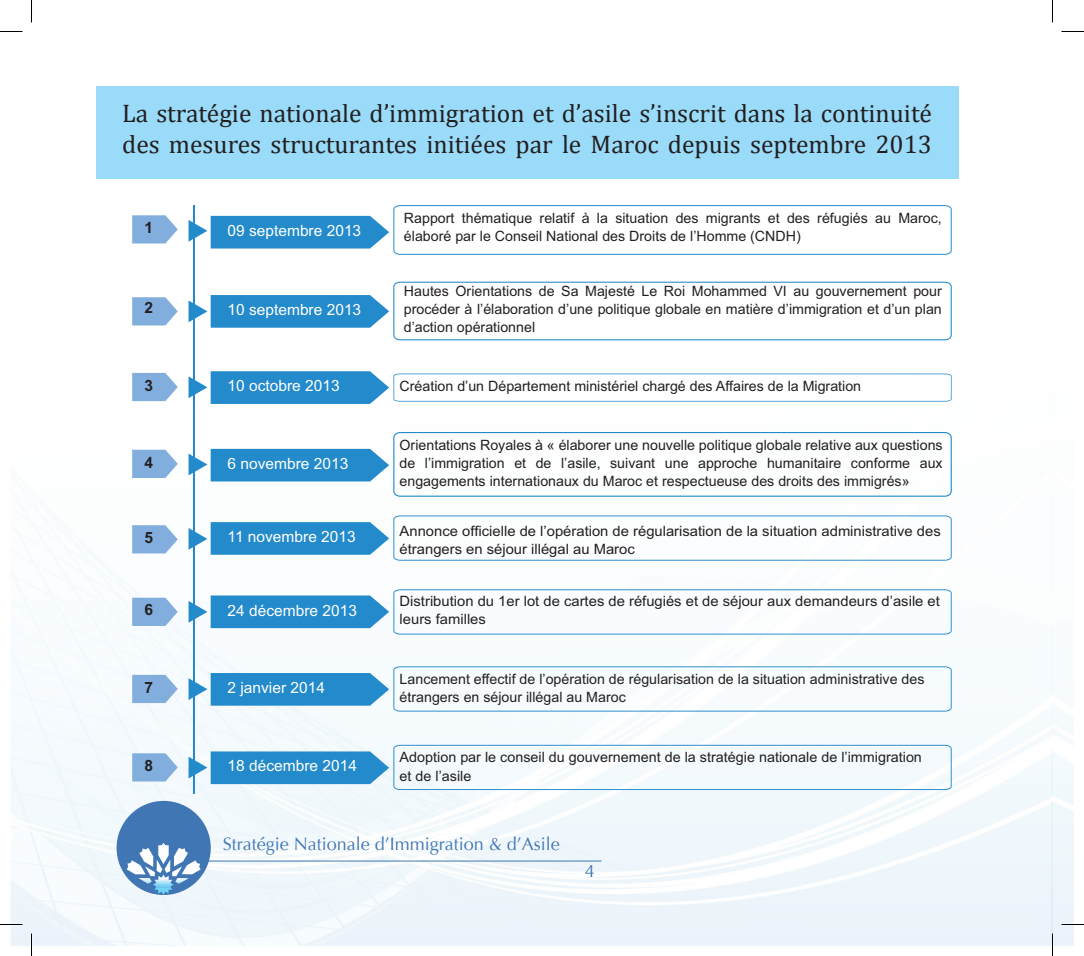
<style>
.page{position:relative;width:1084px;height:956px;background:#fff}
.page>*{position:absolute;margin:0;border:0;box-sizing:border-box;transform-origin:0 0}
.t1{font:25.5px/30.6px "Cambria";color:#231f20}
.t2{font:18px "Optima";color:#4076b4}
.t3{font:15.45px "Arial";color:#fff}
.t4{font:700 15.45px "Arial";color:#231f20}
.t5{font:14.25px/18.1px "Arial";color:#231f20}
.t6{font:14.25px/18.1px "Arial";color:#231f20;scale:1.04 1}
</style>
<div class="page">
<img style="left:11px;top:31px;width:1040px;height:915px">
<img style="left:1051px;top:644px;width:22px;height:302px">
<div style="left:117px;top:801px;width:94px;height:94px;background:#4076b4;border-radius:50%"></div>
<img style="left:158px;top:843px;width:11px;height:21px">
<svg style="left:154px;top:888px;width:18px;height:7px"></svg>
<img style="left:153px;top:874px;width:20px;height:14px">
<img style="left:164px;top:859px;width:6px;height:14px">
<svg style="left:172px;top:866px;width:10px;height:10px"></svg>
<img style="left:175px;top:878px;width:14px;height:6px">
<img style="left:138px;top:878px;width:14px;height:6px">
<svg style="left:145px;top:866px;width:10px;height:10px"></svg>
<img style="left:157px;top:859px;width:5px;height:14px">
<img style="left:174px;top:848px;width:14px;height:18px">
<img style="left:182px;top:860px;width:19px;height:14px">
<img style="left:127px;top:860px;width:19px;height:14px">
<img style="left:139px;top:848px;width:14px;height:19px">
<hr style="left:205px;top:861px;width:396px;height:1px;background:#4076b4">
<div style="left:96px;top:86px;width:862px;height:93px;background:#99dbf8"></div>
<svg style="left:132px;top:215px;width:46px;height:29px"></svg>
<hr style="left:194px;top:206px;width:1px;height:588px;background:#238acb">
<svg style="left:132px;top:297px;width:46px;height:28px"></svg>
<svg style="left:132px;top:373px;width:46px;height:28px"></svg>
<svg style="left:132px;top:450px;width:46px;height:28px"></svg>
<svg style="left:132px;top:525px;width:46px;height:28px"></svg>
<svg style="left:132px;top:598px;width:46px;height:28px"></svg>
<svg style="left:132px;top:675px;width:46px;height:28px"></svg>
<svg style="left:188px;top:205px;width:763px;height:50px"></svg>
<svg style="left:188px;top:282px;width:763px;height:58px"></svg>
<svg style="left:188px;top:371px;width:763px;height:33px"></svg>
<svg style="left:188px;top:432px;width:763px;height:65px"></svg>
<svg style="left:188px;top:515px;width:763px;height:46px"></svg>
<svg style="left:188px;top:589px;width:763px;height:46px"></svg>
<svg style="left:188px;top:666px;width:763px;height:46px"></svg>
<svg style="left:132px;top:753px;width:46px;height:28px"></svg>
<svg style="left:188px;top:745px;width:763px;height:45px"></svg>
<hr style="left:0;top:923px;width:22px;height:2px;background:#fff">
<hr style="left:1061px;top:923px;width:22px;height:2px;background:#fff">
<hr style="left:1051px;top:933px;width:2px;height:23px;background:#fff">
<svg style="left:0;top:31px;width:22px;height:1px"></svg>
<svg style="left:1061px;top:31px;width:22px;height:1px"></svg>
<svg style="left:0;top:924px;width:22px;height:1px"></svg>
<svg style="left:1061px;top:924px;width:22px;height:1px"></svg>
<svg style="left:31px;top:0;width:1px;height:23px"></svg>
<svg style="left:31px;top:933px;width:1px;height:23px"></svg>
<svg style="left:1052px;top:0;width:1px;height:23px"></svg>
<svg style="left:1052px;top:933px;width:1px;height:23px"></svg>
<p class="t1" style="left:122px;top:98px;width:811px">La stratégie nationale d’immigration et d’asile s’inscrit dans la continuité des mesures structurantes initiées par le Maroc depuis septembre 2013</p>
<p class="t4" style="left:144px;top:217px;width:10px">1</p>
<p class="t3" style="left:227px;top:220px;width:135px">09 septembre 2013</p>
<p class="t5" style="left:404px;top:209px;width:539px">Rapport thématique relatif à la situation des migrants et des réfugiés au Maroc, élaboré par le Conseil National des Droits de l’Homme (CNDH)</p>
<p class="t4" style="left:144px;top:297px;width:10px">2</p>
<p class="t3" style="left:227px;top:299px;width:135px">10 septembre 2013</p>
<p class="t5" style="left:404px;top:282px;width:539px;text-align:justify">Hautes Orientations de Sa Majesté Le Roi Mohammed VI au gouvernement pour procéder à l’élaboration d’une politique globale en matière d’immigration et d’un plan d’action opérationnel</p>
<p class="t4" style="left:144px;top:375px;width:10px">3</p>
<p class="t3" style="left:227px;top:376px;width:114px">10 octobre 2013</p>
<p class="t5" style="left:399px;top:377px;width:463px">Création d’un Département ministériel chargé des Affaires de la Migration</p>
<p class="t4" style="left:144px;top:452px;width:10px">4</p>
<p class="t3" style="left:227px;top:453px;width:122px">6 novembre 2013</p>
<p class="t5" style="left:399px;top:436px;width:544px;text-align:justify">Orientations Royales à « élaborer une nouvelle politique globale relative aux questions de l’immigration et de l’asile, suivant une approche humanitaire conforme aux engagements internationaux du Maroc et respectueuse des droits des immigrés»</p>
<p class="t4" style="left:144px;top:527px;width:10px">5</p>
<p class="t4" style="left:144px;top:599px;width:10px">6</p>
<p class="t3" style="left:227px;top:526px;width:130px">11 novembre 2013</p>
<p class="t3" style="left:227px;top:600px;width:131px">24 décembre 2013</p>
<p class="t6" style="left:399px;top:522px;width:522px">Annonce officielle de l’opération de régularisation de la situation administrative des étrangers en séjour illégal au Maroc</p>
<p class="t6" style="left:399px;top:592px;width:521px">Distribution du 1er lot de cartes de réfugiés et de séjour aux demandeurs d’asile et leurs familles</p>
<p class="t4" style="left:144px;top:677px;width:10px">7</p>
<p class="t3" style="left:227px;top:677px;width:99px">2 janvier 2014</p>
<p class="t5" style="left:399px;top:670px;width:526px">Lancement effectif de l’opération de régularisation de la situation administrative des étrangers en séjour illégal au Maroc</p>
<p class="t4" style="left:144px;top:755px;width:10px">8</p>
<p class="t3" style="left:227px;top:756px;width:131px">18 décembre 2014</p>
<p class="t5" style="left:399px;top:748px;width:524px">Adoption par le conseil du gouvernement de la stratégie nationale de l’immigration et de l’asile</p>
<p class="t2" style="left:223px;top:834px;width:338px">Stratégie Nationale d’Immigration &amp; d’Asile</p>
<p class="t2" style="left:585px;top:861px;width:12px">4</p>
</div>
